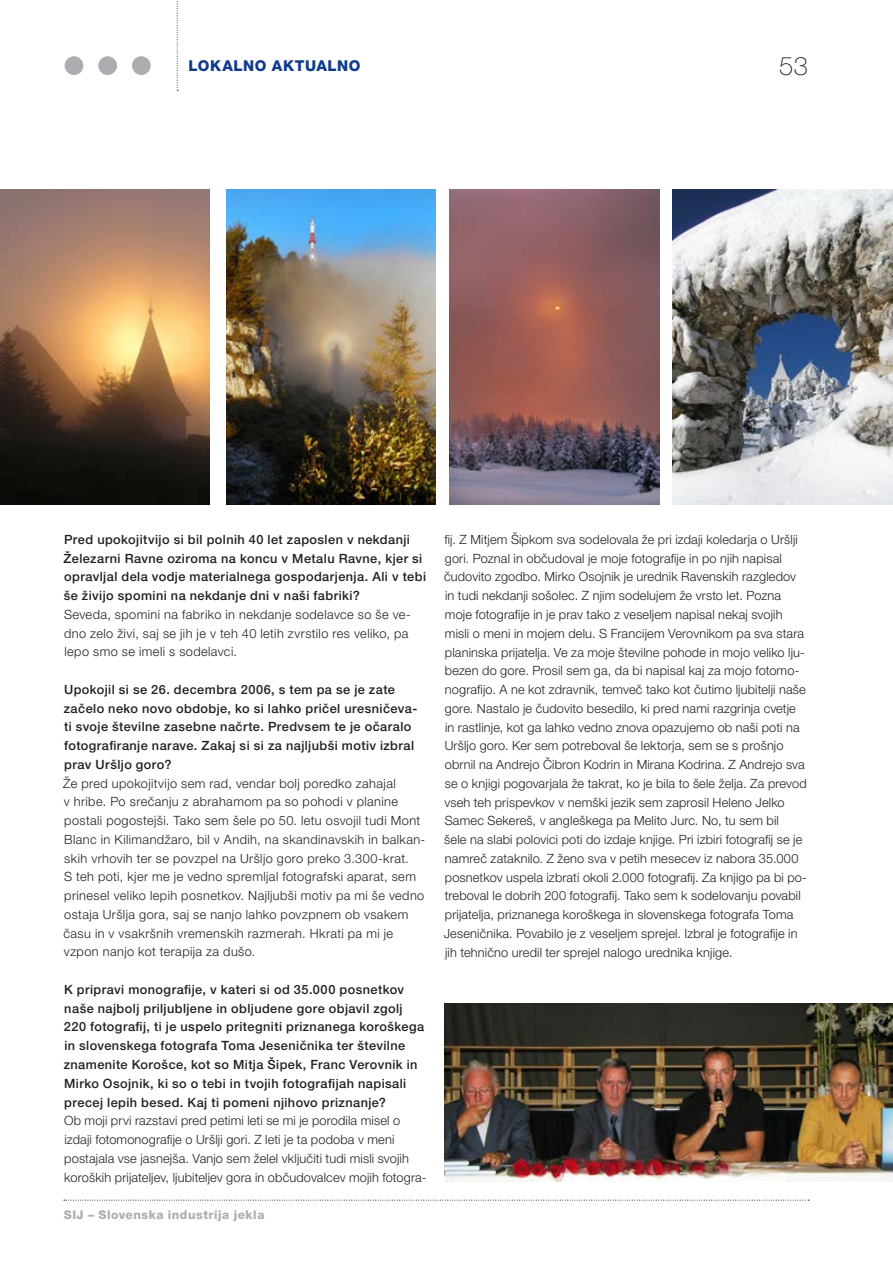
<style>
.page{position:relative;width:893px;height:1263px;background:#fff}
.page>*{position:absolute;margin:0;border:0;box-sizing:border-box;transform-origin:0 0}
.t1{font:100 25.5px "Helvetica Neue LT Pro";color:#231f20}
.t2{font:800 15px "Helvetica Neue LT Pro";letter-spacing:.04em;color:#103b8a}
.t3{font:300 12.75px/18.8px "Helvetica Neue LT Pro";letter-spacing:.015em;color:#231f20}
.t4{font:500 12.75px/18.8px "Helvetica Neue LT Pro";letter-spacing:.035em;color:#231f20}
.t5{font:800 12px "Helvetica Neue LT Pro";letter-spacing:.045em;color:#acadb1}
</style>
<div class="page">
<svg style="left:64px;top:1200px;width:745px;height:1px"></svg>
<div style="left:65px;top:56px;width:18px;height:19px;background:#acadb1;border-radius:50%"></div>
<div style="left:98px;top:56px;width:19px;height:19px;background:#acadb1;border-radius:50%"></div>
<div style="left:132px;top:56px;width:19px;height:19px;background:#acadb1;border-radius:50%"></div>
<svg style="left:177px;top:1px;width:1px;height:90px"></svg>
<img style="left:0;top:190px;width:210px;height:314px">
<img style="left:226px;top:190px;width:210px;height:314px">
<img style="left:449px;top:190px;width:210px;height:314px">
<img style="left:444px;top:1003px;width:449px;height:178px">
<img style="left:673px;top:190px;width:220px;height:314px">
<p class="t2" style="left:188px;top:57px;width:174px">LOKALNO AKTUALNO</p>
<h1 class="t1" style="left:779px;top:51px;width:30px">53</h1>
<p class="t4" style="left:63px;top:530px;width:364px">Pred upokojitvijo si bil polnih 40 let zaposlen v nekdanji Železarni Ravne oziroma na koncu v Metalu Ravne, kjer si opravljal dela vodje materialnega gospodarjenja. Ali v tebi še živijo spomini na nekdanje dni v naši fabriki?</p>
<p class="t3" style="left:64px;top:605px;width:348px">Seveda, spomini na fabriko in nekdanje sodelavce so še ve&shy;dno zelo živi, saj se jih je v teh 40 letih zvrstilo res veliko, pa lepo smo se imeli s sodelavci.</p>
<p class="t4" style="left:64px;top:680px;width:355px">Upokojil si se 26. decembra 2006, s tem pa se je zate začelo neko novo obdobje, ko si lahko pričel uresničeva&shy;ti svoje številne zasebne načrte. Predvsem te je očaralo fotografiranje narave. Zakaj si si za najljubši motiv izbral prav Uršljo goro?</p>
<p class="t3" style="left:63px;top:773px;width:364px">Že pred upokojitvijo sem rad, vendar bolj poredko zahajal<br>v hribe. Po srečanju z abrahamom pa so pohodi v planine postali pogostejši. Tako sem šele po 50. letu osvojil tudi Mont Blanc in Kilimandžaro, bil v Andih, na skandinavskih in balkan&shy;skih vrhovih ter se povzpel na Uršljo goro preko 3.300-krat.<br>S teh poti, kjer me je vedno spremljal fotografski aparat, sem prinesel veliko lepih posnetkov. Najljubši motiv pa mi še vedno ostaja Uršlja gora, saj se nanjo lahko povzpnem ob vsakem času in v vsakršnih vremenskih razmerah. Hkrati pa mi je vzpon nanjo kot terapija za dušo.</p>
<p class="t4" style="left:64px;top:980px;width:362px">K pripravi monografije, v kateri si od 35.000 posnetkov naše najbolj priljubljene in obljudene gore objavil zgolj 220 fotografij, ti je uspelo pritegniti priznanega koroškega in slovenskega fotografa Toma Jeseničnika ter številne znamenite Korošce, kot so Mitja Šipek, Franc Verovnik in Mirko Osojnik, ki so o tebi in tvojih fotografijah napisali precej lepih besed. Kaj ti pomeni njihovo priznanje?</p>
<p class="t3" style="left:64px;top:1111px;width:364px">Ob moji prvi razstavi pred petimi leti se mi je porodila misel o izdaji fotomonografije o Uršlji gori. Z leti je ta podoba v meni postajala vse jasnejša. Vanjo sem želel vključiti tudi misli svojih koroških prijateljev, ljubiteljev gora in občudovalcev mojih fotogra-</p>
<p class="t5" style="left:64px;top:1207px;width:202px">SIJ – Slovenska industrija jekla</p>
<p class="t3" style="left:444px;top:530px;width:365px">fij. Z Mitjem Šipkom sva sodelovala že pri izdaji koledarja o Uršlji gori. Poznal in občudoval je moje fotografije in po njih napisal čudovito zgodbo. Mirko Osojnik je urednik Ravenskih razgledov in tudi nekdanji sošolec. Z njim sodelujem že vrsto let. Pozna moje fotografije in je prav tako z veseljem napisal nekaj svojih misli o meni in mojem delu. S Francijem Verovnikom pa sva stara planinska prijatelja. Ve za moje številne pohode in mojo veliko lju&shy;bezen do gore. Prosil sem ga, da bi napisal kaj za mojo fotomo&shy;nografijo. A ne kot zdravnik, temveč tako kot čutimo ljubitelji naše gore. Nastalo je čudovito besedilo, ki pred nami razgrinja cvetje in rastlinje, kot ga lahko vedno znova opazujemo ob naši poti na Uršljo goro. Ker sem potreboval še lektorja, sem se s prošnjo obrnil na Andrejo Čibron Kodrin in Mirana Kodrina. Z Andrejo sva se o knjigi pogovarjala že takrat, ko je bila to šele želja. Za prevod vseh teh prispevkov v nemški jezik sem zaprosil Heleno Jelko Samec Sekereš, v angleškega pa Melito Jurc. No, tu sem bil<br>šele na slabi polovici poti do izdaje knjige. Pri izbiri fotografij se je namreč zataknilo. Z ženo sva v petih mesecev iz nabora 35.000 posnetkov uspela izbrati okoli 2.000 fotografij. Za knjigo pa bi po&shy;treboval le dobrih 200 fotografij. Tako sem k sodelovanju povabil prijatelja, priznanega koroškega in slovenskega fotografa Toma Jeseničnika. Povabilo je z veseljem sprejel. Izbral je fotografije in jih tehnično uredil ter sprejel nalogo urednika knjige.</p>
</div>
